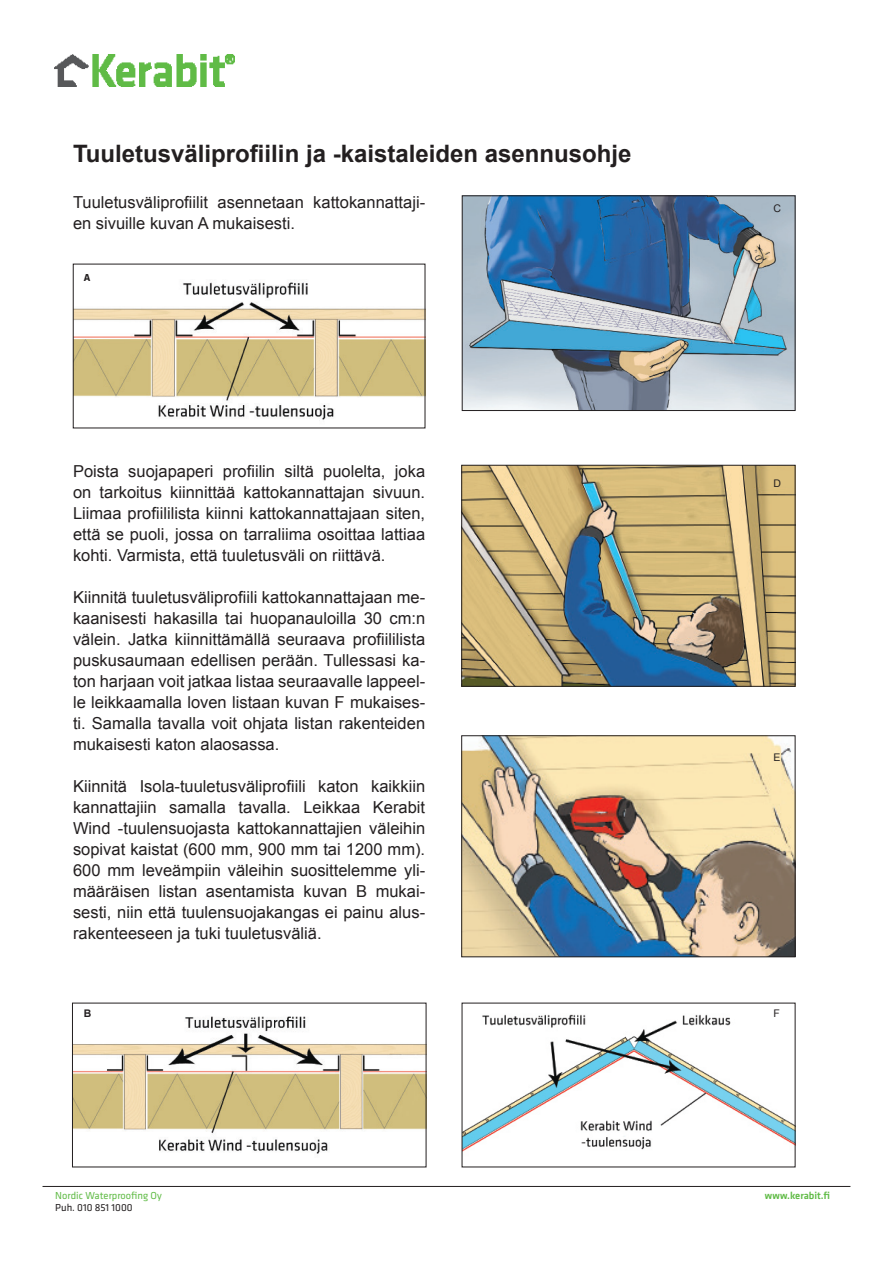
<style>
.page{position:relative;width:893px;height:1263px;background:#fff}
.page>*{position:absolute;margin:0;border:0;box-sizing:border-box;transform-origin:0 0}
.t1{font:700 24px "Arial";color:#231f20}
.ingressi{font:16.5px/21px "Arial";color:#231f20;text-align:justify}
.t2{font:10.5px "Klavika";color:#60bb46}
.t3{font:500 10.5px "Klavika";color:#60bb46}
.t4{font:10.5px "Klavika";color:#231f20}
.taulukko{font:10.5px "Arial";color:#231f20}
.taulukko-2{font:700 10.5px "Klavika";color:#231f20}
.taulukko-3{font:700 10.5px "Arial";color:#231f20}
</style>
<div class="page">
<hr style="left:43px;top:1186px;width:807px;height:1px;background:#231f20">
<img style="left:54px;top:54px;width:180px;height:33px">
<img style="left:464px;top:1014px;width:329px;height:137px">
<img style="left:464px;top:198px;width:329px;height:211px">
<div style="left:462px;top:196px;width:333px;height:215px;border:1px solid #231f20"></div>
<img style="left:463px;top:467px;width:330px;height:217px">
<div style="left:461px;top:465px;width:334px;height:221px;border:1px solid #231f20"></div>
<img style="left:463px;top:737px;width:330px;height:218px">
<div style="left:461px;top:735px;width:334px;height:222px;border:1px solid #231f20"></div>
<img style="left:75px;top:282px;width:348px;height:138px">
<img style="left:74px;top:1016px;width:350px;height:138px">
<p class="t1" style="left:73px;top:138px;width:560px">Tuuletusväliprofiilin ja -kaistaleiden asennusohje</p>
<p class="ingressi" style="left:73px;top:191px;width:354px">Tuuletusväliprofiilit asennetaan kattokannattaji&shy;en sivuille kuvan A mukaisesti.</p>
<p class="taulukko-2" style="left:84px;top:271px;width:8px">A</p>
<p class="ingressi" style="left:73px;top:461px;width:354px">Poista suojapaperi profiilin siltä puolelta, joka on tarkoitus kiinnittää kattokannattajan sivuun.<br>Liimaa profiililista kiinni kattokannattajaan siten, että se puoli, jossa on tarraliima osoittaa lattiaa kohti. Varmista, että tuuletusväli on riittävä.</p>
<p class="ingressi" style="left:73px;top:587px;width:354px">Kiinnitä tuuletusväliprofiili kattokannattajaan me&shy;kaanisesti hakasilla tai huopanauloilla 30 cm:n välein. Jatka kiinnittämällä seuraava profiililista puskusaumaan edellisen perään. Tullessasi ka&shy;ton harjaan voit jatkaa listaa seuraavalle lappeel&shy;le leikkaamalla loven listaan kuvan F mukaises&shy;ti. Samalla tavalla voit ohjata listan rakenteiden mukaisesti katon alaosassa.</p>
<p class="ingressi" style="left:73px;top:776px;width:354px">Kiinnitä Isola-tuuletusväliprofiili katon kaikkiin kannattajiin samalla tavalla. Leikkaa Kerabit Wind -tuulensuojasta kattokannattajien väleihin sopivat kaistat (600 mm, 900 mm tai 1200 mm).<br>600 mm leveämpiin väleihin suosittelemme yli&shy;määräisen listan asentamista kuvan B mukai&shy;sesti, niin että tuulensuojakangas ei painu alus&shy;rakenteeseen ja tuki tuuletusväliä.</p>
<p class="taulukko-3" style="left:84px;top:1007px;width:9px">B</p>
<p class="taulukko" style="left:773px;top:202px;width:9px">C</p>
<p class="taulukko" style="left:773px;top:476px;width:9px">D</p>
<p class="taulukko" style="left:773px;top:751px;width:9px">E</p>
<p class="taulukko" style="left:773px;top:1007px;width:8px">F</p>
<p class="t2" style="left:55px;top:1189px;width:108px">Nordic Waterproofing Oy</p>
<p class="t3" style="left:765px;top:1189px;width:67px">www.kerabit.fi</p>
<p class="t4" style="left:55px;top:1202px;width:79px">Puh. 010 851 1000</p>
</div>
